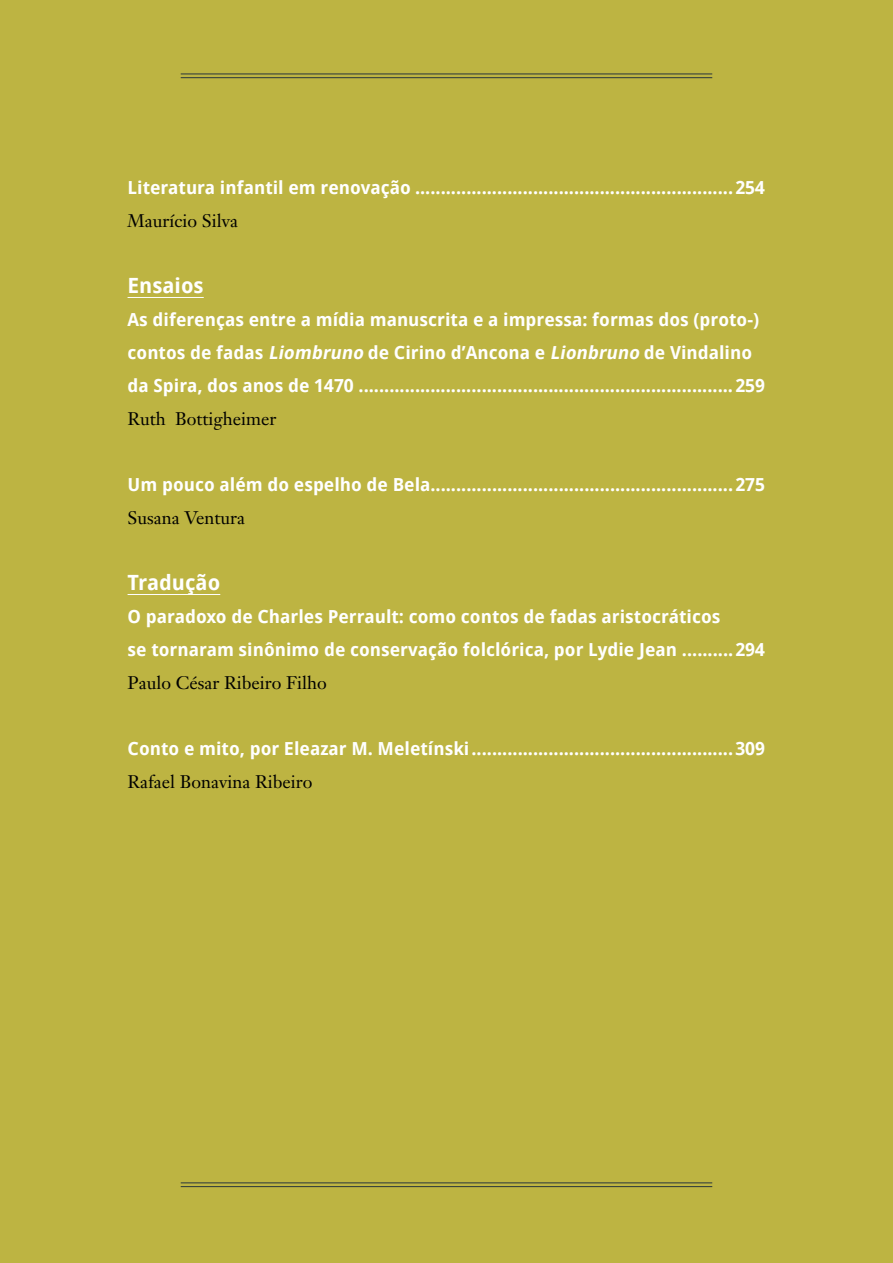
<style>
.page{position:relative;width:893px;height:1263px;background:#bdb442}
.page>*{position:absolute;margin:0;border:0;box-sizing:border-box;transform-origin:0 0}
.t1{font:700 21px "Droid Sans";color:#fff}
.t2{font:700 18px/33px "Droid Sans";color:#fff}
.t3{font:18px "Janson Text";color:#000}
.s1{font-style:italic}
</style>
<div class="page">
<hr style="left:181px;top:1182px;width:531px;height:1px;background:#29363c">
<hr style="left:181px;top:1186px;width:531px;height:1px;background:#29363c">
<hr style="left:181px;top:74px;width:531px;height:1px;background:#29363c">
<hr style="left:181px;top:77px;width:531px;height:1px;background:#29363c">
<hr style="left:128px;top:297px;width:76px;height:1px;background:#fff">
<hr style="left:128px;top:594px;width:92px;height:1px;background:#fff">
<p class="t2" style="left:128px;top:170px;width:639px">Literatura infantil em renovação ..............................................................254</p>
<p class="t3" style="left:128px;top:209px;width:112px">Maurício Silva</p>
<p class="t1" style="left:128px;top:270px;width:78px">Ensaios</p>
<p class="t2" style="left:128px;top:302px;width:639px">As diferenças entre a mídia manuscrita e a impressa: formas dos (proto-) contos de fadas <span class="s1">Liombruno</span> de Cirino d’Ancona e <span class="s1">Lionbruno</span> de Vindalino da Spira, dos anos de 1470 .........................................................................259</p>
<p class="t3" style="left:128px;top:407px;width:151px">Ruth Bottigheimer</p>
<p class="t2" style="left:128px;top:467px;width:639px">Um pouco além do espelho de Bela...........................................................275</p>
<p class="t3" style="left:128px;top:506px;width:119px">Susana Ventura</p>
<p class="t1" style="left:128px;top:567px;width:94px">Tradução</p>
<p class="t2" style="left:128px;top:599px;width:639px">O paradoxo de Charles Perrault: como contos de fadas aristocráticos<br>se tornaram sinônimo de conservação folclórica, por Lydie Jean ..........294</p>
<p class="t3" style="left:128px;top:671px;width:201px">Paulo César Ribeiro Filho</p>
<p class="t2" style="left:128px;top:731px;width:639px">Conto e mito, por Eleazar M. Meletínski...................................................309</p>
<p class="t3" style="left:128px;top:770px;width:187px">Rafael Bonavina Ribeiro</p>
</div>
